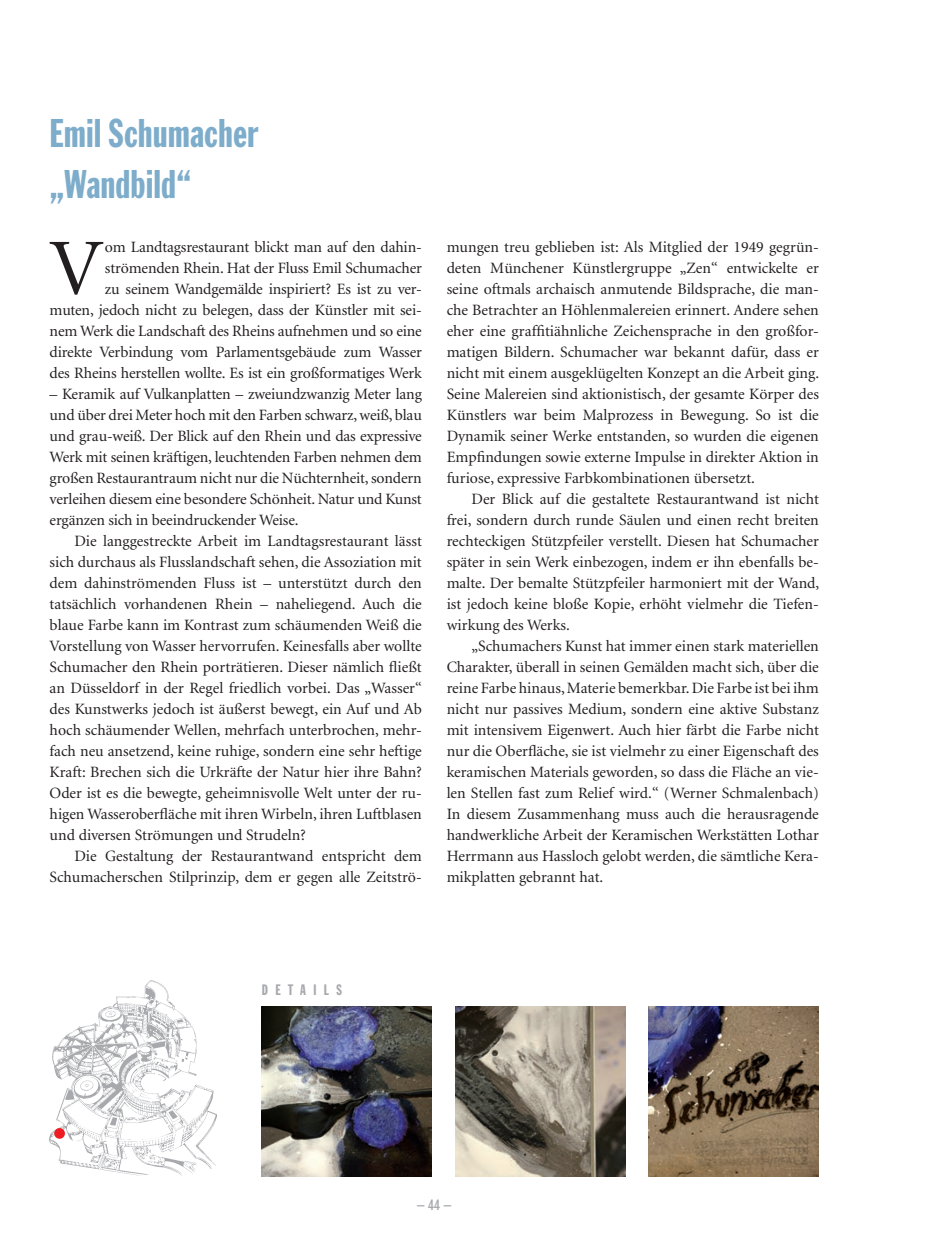
<style>
.page{position:relative;width:943px;height:1241px;background:#fff}
.page>*{position:absolute;margin:0;border:0;box-sizing:border-box;transform-origin:0 0}
.t1{font:80.33px "Minion";color:#231f20}
.t2{font:extra-condensed 42px/50.4px "Franklin Gothic T";color:#7dadcb}
.t3{font:15.75px/21px "Minion";letter-spacing:-.01em;color:#231f20;text-align:justify}
.t4{font:14.88px "Franklin Gothic Extra Cond";letter-spacing:.5em;color:#a8a9ad}
.t5{font:700 condensed 14.88px "DIN Neuzeit Grotesk";color:#a8a9ad}
</style>
<div class="page">
<img style="left:649px;top:1006px;width:170px;height:170px">
<img style="left:455px;top:1006px;width:170px;height:170px">
<img style="left:262px;top:1006px;width:170px;height:170px">
<img style="left:50px;top:980px;width:166px;height:196px">
<svg style="left:54px;top:1127px;width:11px;height:11px"></svg>
<h2 class="t2" style="left:50px;top:107px;width:210px">Emil Schumacher „Wandbild“</h2>
<h1 class="t1" style="left:50px;top:229px;width:55px">V</h1>
<p class="t3" style="left:50px;top:237px;width:374px;text-align:right">om Landtagsrestaurant blickt man auf den dahin&shy;strömenden Rhein. Hat der Fluss Emil Schumacher<br>zu seinem Wandgemälde inspiriert? Es ist zu ver-<br>muten, jedoch nicht zu belegen, dass der Künstler mit sei&shy;nem Werk die Landschaft des Rheins aufnehmen und so eine direkte Verbindung vom Parlamentsgebäude zum Wasser des Rheins herstellen wollte. Es ist ein großformatiges Werk</p>
<p class="t3" style="left:50px;top:384px;width:374px">– Keramik auf Vulkanplatten – zweiundzwanzig Meter lang und über drei Meter hoch mit den Farben schwarz, weiß, blau und grau-weiß. Der Blick auf den Rhein und das expressive Werk mit seinen kräftigen, leuchtenden Farben nehmen dem großen Restaurantraum nicht nur die Nüchternheit, sondern verleihen diesem eine besondere Schönheit. Natur und Kunst ergänzen sich in beeindruckender Weise.</p>
<p class="t3" style="left:50px;top:531px;width:374px;text-indent:25px">Die langgestreckte Arbeit im Landtagsrestaurant lässt sich durchaus als Flusslandschaft sehen, die Assoziation mit dem dahinströmenden Fluss ist – unterstützt durch den tatsächlich vorhandenen Rhein – naheliegend. Auch die blaue Farbe kann im Kontrast zum schäumenden Weiß die Vorstellung von Wasser hervorrufen. Keinesfalls aber wollte Schumacher den Rhein porträtieren. Dieser nämlich fließt an Düsseldorf in der Regel friedlich vorbei. Das „Wasser“ des Kunstwerks jedoch ist äußerst bewegt, ein Auf und Ab hoch schäumender Wellen, mehrfach unterbrochen, mehr&shy;fach neu ansetzend, keine ruhige, sondern eine sehr heftige Kraft: Brechen sich die Urkräfte der Natur hier ihre Bahn?<br>Oder ist es die bewegte, geheimnisvolle Welt unter der ru&shy;higen Wasseroberfläche mit ihren Wirbeln, ihren Luftblasen und diversen Strömungen und Strudeln?</p>
<p class="t3" style="left:50px;top:846px;width:374px;text-align:right">Die Gestaltung der Restaurantwand entspricht dem<br>Schumacherschen Stilprinzip, dem er gegen alle Zeitströ-</p>
<p class="t3" style="left:446px;top:237px;width:374px">mungen treu geblieben ist: Als Mitglied der 1949 gegrün&shy;deten Münchener Künstlergruppe „Zen“ entwickelte er seine oftmals archaisch anmutende Bildsprache, die man&shy;che Betrachter an Höhlenmalereien erinnert. Andere sehen eher eine graffitiähnliche Zeichensprache in den großfor&shy;matigen Bildern. Schumacher war bekannt dafür, dass er nicht mit einem ausgeklügelten Konzept an die Arbeit ging.<br>Seine Malereien sind aktionistisch, der gesamte Körper des Künstlers war beim Malprozess in Bewegung. So ist die Dynamik seiner Werke entstanden, so wurden die eigenen Empfindungen sowie externe Impulse in direkter Aktion in furiose, expressive Farbkombinationen übersetzt.</p>
<p class="t3" style="left:446px;top:489px;width:374px;text-indent:25px">Der Blick auf die gestaltete Restaurantwand ist nicht frei, sondern durch runde Säulen und einen recht breiten rechteckigen Stützpfeiler verstellt. Diesen hat Schumacher später in sein Werk einbezogen, indem er ihn ebenfalls be&shy;malte. Der bemalte Stützpfeiler harmoniert mit der Wand, ist jedoch keine bloße Kopie, erhöht vielmehr die Tiefen&shy;wirkung des Werks.</p>
<p class="t3" style="left:446px;top:636px;width:374px;text-indent:25px">„Schumachers Kunst hat immer einen stark materiellen Charakter, überall in seinen Gemälden macht sich, über die reine Farbe hinaus, Materie bemerkbar. Die Farbe ist bei ihm nicht nur passives Medium, sondern eine aktive Substanz mit intensivem Eigenwert. Auch hier färbt die Farbe nicht nur die Oberfläche, sie ist vielmehr zu einer Eigenschaft des keramischen Materials geworden, so dass die Fläche an vie&shy;len Stellen fast zum Relief wird.“ (Werner Schmalenbach)<br>In diesem Zusammenhang muss auch die herausragende handwerkliche Arbeit der Keramischen Werkstätten Lothar Herrmann aus Hassloch gelobt werden, die sämtliche Kera&shy;mikplatten gebrannt hat.</p>
<p class="t4" style="left:262px;top:981px;width:82px">DETAILS</p>
<p class="t5" style="left:417px;top:1195px;width:36px">– 44 –</p>
</div>
